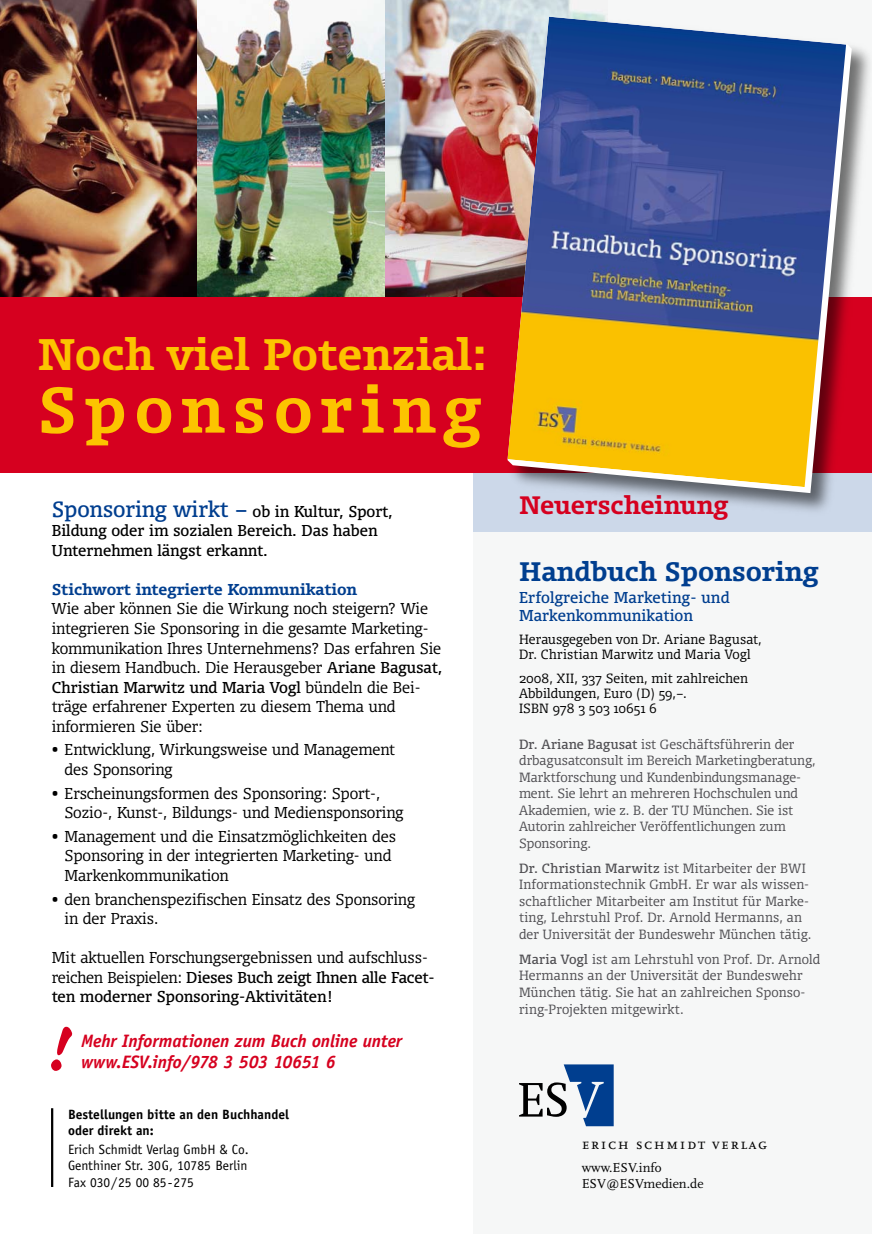
<style>
.page{position:relative;width:872px;height:1234px;background:#fff}
.page>*{position:absolute;margin:0;border:0;box-sizing:border-box;transform-origin:0 0}
.t1{font:700 61.5px "Olsen";letter-spacing:.13em;color:#fcc400}
.t2{font:700 42px "Olsen";color:#fcc400}
.t3{font:700 25.5px "Olsen";color:#003e8f}
.t4{font:700 24px "Olsen";color:#d6001f}
.t5{font:italic 700 18px/21px "Officina Sans";letter-spacing:-.01em;color:#d6001f}
.t6{font:15.75px "Scala Caps";letter-spacing:.1em;color:#000}
.t7{font:300 15px/19.5px "Olsen";color:#000}
.t8{font:15px/19.5px "Olsen";color:#000}
.t9{font:15px/18px "Olsen";letter-spacing:.01em;color:#003e8f}
.t10{font:700 15px "Olsen";color:#003e8f}
.t11{font:13.5px/16.5px "Officina Sans";color:#000;text-align:justify}
.t12{font:700 13.5px/16.5px "Officina Sans";color:#000}
.t13{font:13.5px/16.5px "Scala";color:#000}
.t14{font:300 12.75px/16.5px "Olsen";letter-spacing:.01em;color:#504f53}
.t15{font:300 12.75px/15px "Olsen";letter-spacing:.015em;color:#000}
.s1{font-size:21px;color:#003e8f}
.s2{font-weight:400}
</style>
<div class="page">
<div style="left:472px;top:446px;width:400px;height:787px;background:#f6f7f7"></div>
<div style="left:575px;top:0;width:297px;height:378px;background:#f6f7f7"></div>
<img style="left:197px;top:0;width:189px;height:297px">
<img style="left:0;top:0;width:197px;height:297px">
<img style="left:386px;top:0;width:218px;height:297px">
<hr style="left:51px;top:1107px;width:2px;height:79px;background:#000">
<svg style="left:519px;top:1064px;width:94px;height:61px"></svg>
<div style="left:0;top:297px;width:872px;height:175px;background:#d6001f"></div>
<div style="left:472px;top:472px;width:400px;height:59px;background:#ccd8e9"></div>
<svg style="left:51px;top:1026px;width:22px;height:44px"></svg>
<div style="left:505px;top:15px;width:367px;height:501px;background:#000;opacity:.55"></div>
<svg style="left:507px;top:17px;width:344px;height:476px"></svg>
<img style="left:507px;top:17px;width:339px;height:470px">
<h2 class="t2" style="left:38px;top:326px;width:451px">Noch viel Potenzial:</h2>
<h1 class="t1" style="left:38px;top:369px;width:445px">Sponsoring</h1>
<p class="t8" style="left:52px;top:501px;width:342px"><span class="s1">Sponsoring wirkt –</span> ob in Kultur, Sport,<br>Bildung oder im sozialen Bereich. Das haben<br>Unternehmen längst erkannt.</p>
<p class="t10" style="left:52px;top:579px;width:307px">Stichwort integrierte Kommunikation</p>
<p class="t7" style="left:52px;top:599px;width:392px">Wie aber können Sie die Wirkung noch steigern? Wie integrieren Sie Sponsoring in die gesamte Marketing&shy;kommunikation Ihres Unternehmens? Das erfahren Sie in diesem Handbuch. Die Herausgeber <span class="s2">Ariane Bagusat, Christian Marwitz und Maria Vogl</span> bündeln die Bei&shy;träge erfahrener Experten zu diesem Thema und informieren Sie über:</p>
<p class="t7" style="left:65px;top:739px;width:332px;text-indent:-13px">• Entwicklung, Wirkungsweise und Management des Sponsoring</p>
<p class="t7" style="left:65px;top:783px;width:340px;text-indent:-13px">• Erscheinungsformen des Sponsoring: Sport-,<br>Sozio-, Kunst-, Bildungs- und Mediensponsoring</p>
<p class="t7" style="left:65px;top:826px;width:333px;text-indent:-13px">• Management und die Einsatzmöglichkeiten des<br>Sponsoring in der integrierten Marketing- und<br>Markenkommunikation</p>
<p class="t7" style="left:65px;top:889px;width:352px;text-indent:-13px">• den branchenspezifischen Einsatz des Sponsoring in der Praxis.</p>
<p class="t7" style="left:52px;top:947px;width:384px">Mit aktuellen Forschungsergebnissen und aufschluss&shy;reichen Beispielen: <span class="s2">Dieses Buch zeigt Ihnen alle Facet&shy;ten moderner Sponsoring-Aktivitäten!</span></p>
<p class="t5" style="left:81px;top:1030px;width:323px">Mehr Informationen zum Buch online unter www.ESV.info/978 3 503 10651 6</p>
<h3 class="t4" style="left:519px;top:489px;width:211px">Neuerscheinung</h3>
<h3 class="t3" style="left:519px;top:554px;width:301px">Handbuch Sponsoring</h3>
<p class="t9" style="left:519px;top:588px;width:212px">Erfolgreiche Marketing- und<br>Markenkommunikation</p>
<p class="t15" style="left:519px;top:632px;width:244px">Herausgegeben von Dr. Ariane Bagusat,<br>Dr. Christian Marwitz und Maria Vogl</p>
<p class="t15" style="left:519px;top:670px;width:230px">2008, XII, 337 Seiten, mit zahlreichen<br>Abbildungen, Euro (D) 59,–.<br>ISBN 978 3 503 10651 6</p>
<p class="t14" style="left:519px;top:735px;width:298px"><span class="s2">Dr. Ariane Bagusat</span> ist Geschäftsführerin der drbagusatconsult im Bereich Marketingberatung, Marktforschung und Kundenbindungsmanage&shy;ment. Sie lehrt an mehreren Hochschulen und Akademien, wie z. B. der TU München. Sie ist Autorin zahlreicher Veröffentlichungen zum Sponsoring.</p>
<p class="t14" style="left:519px;top:859px;width:294px"><span class="s2">Dr. Christian Marwitz</span> ist Mitarbeiter der BWI Informationstechnik GmbH. Er war als wissen&shy;schaftlicher Mitarbeiter am Institut für Marke&shy;ting, Lehrstuhl Prof. Dr. Arnold Hermanns, an der Universität der Bundeswehr München tätig.</p>
<p class="t14" style="left:519px;top:950px;width:302px"><span class="s2">Maria Vogl</span> ist am Lehrstuhl von Prof. Dr. Arnold Hermanns an der Universität der Bundeswehr München tätig. Sie hat an zahlreichen Sponso&shy;ring-Projekten mitgewirkt.</p>
<p class="t12" style="left:68px;top:1105px;width:222px">Bestellungen bitte an den Buchhandel oder direkt an:</p>
<p class="t11" style="left:68px;top:1140px;width:182px">Erich Schmidt Verlag GmbH &amp; Co.<br>Genthiner Str. 30G, 10785 Berlin Fax 030/25 00 85-275</p>
<p class="t6" style="left:581px;top:1135px;width:187px">erich schmidt verlag</p>
<p class="t13" style="left:581px;top:1158px;width:123px">www.esv.info esv@esvmedien.de</p>
</div>
